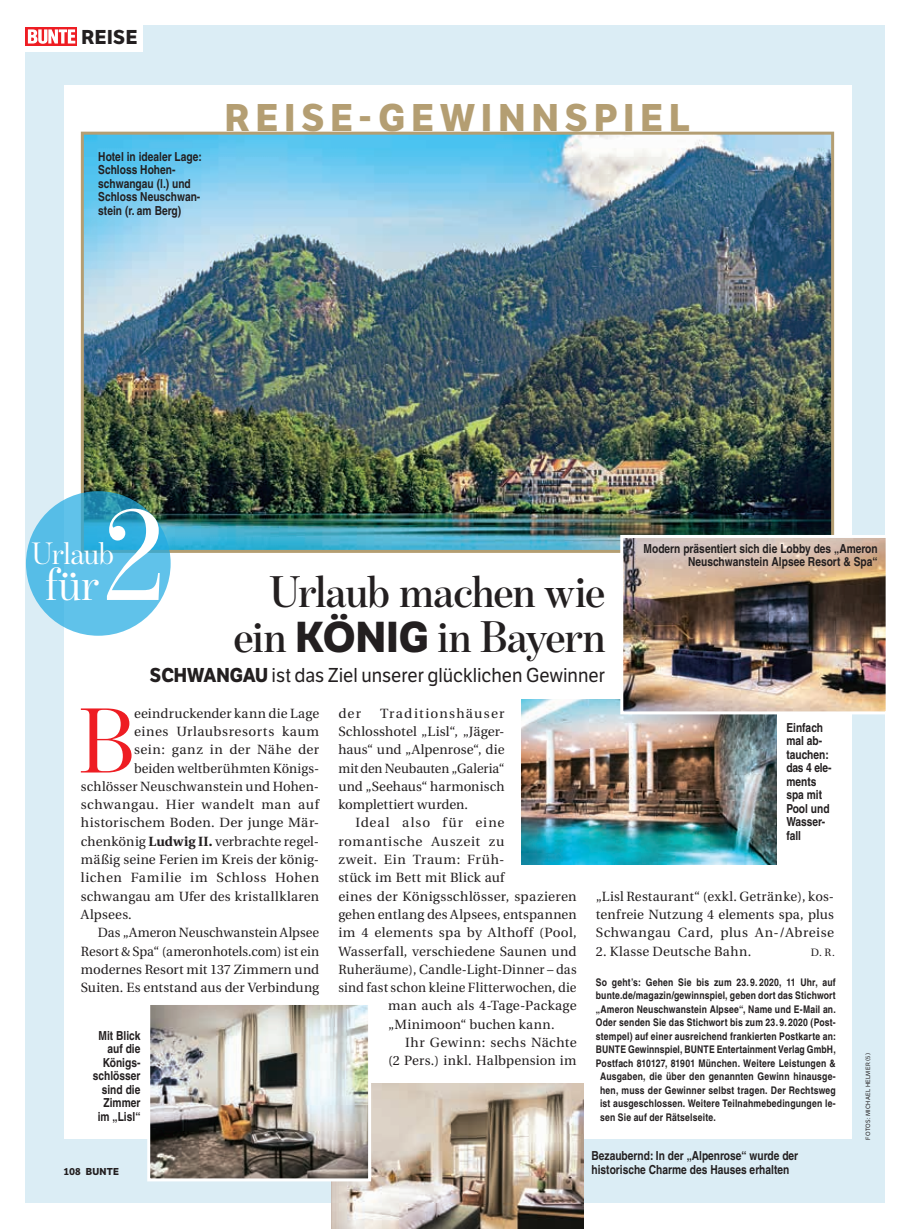
<style>
.page{position:relative;width:915px;height:1229px;background:#fff}
.page>*{position:absolute;margin:0;border:0;box-sizing:border-box;transform-origin:0 0}
.t1{font:138.15px "Benton Mod Disp";color:#fff}
.t2{font:93.6px "Benton Mod Disp";color:#ee1d23}
.t3{font:47.1px "Benton Mod Disp";color:#fff}
.t4{font:600 45px/45px "Benton Mod Disp";letter-spacing:-.015em;color:#231f20;text-align:right}
.t5{font:700 37.5px "LFT Etica";letter-spacing:.165em;color:#b49e72}
.t6{font:31.35px "Benton Mod Disp";color:#fff}
.t7{font:19.5px "LFT Etica";color:#231f20;scale:.95 1}
.t8{font:700 19.5px "LFT Etica";letter-spacing:.025em;color:#231f20}
.t9{font:13.35px/18.3px "Utopia";letter-spacing:.015em;color:#231f20;text-align:justify}
.t10{font:13.35px "Utopia";letter-spacing:-.005em;color:#231f20}
.t11{font:13.35px "Utopia";letter-spacing:.035em;color:#231f20}
.t12{font:13.35px "Utopia";letter-spacing:.04em;color:#231f20}
.t13{font:13.35px "Utopia";letter-spacing:.045em;color:#231f20}
.t14{font:13.35px "Utopia";letter-spacing:.07em;color:#231f20}
.t15{font:700 condensed 12.45px/13.5px "Helvetica LT";color:#231f20}
.t16{font:10.65px "Utopia Regular SC";color:#231f20}
.t17{font:700 condensed 10.5px "Helvetica LT";letter-spacing:.02em;color:#231f20}
.t18{font:700 9.75px "LFT Etica";letter-spacing:.025em;color:#231f20}
.t19{font:6px "LFT Etica";letter-spacing:.05em;color:#231f20}
.s1{font-family:"LFT Etica";font-weight:700;font-size:42px}
.s2{font-weight:700}
</style>
<div class="page">
<div style="left:26px;top:26px;width:858px;height:1177px;background:#dbedf5"></div>
<div style="left:64px;top:85px;width:786px;height:1053px;background:#fff"></div>
<img style="left:521px;top:699px;width:255px;height:165px">
<img style="left:85px;top:136px;width:744px;height:413px">
<div style="left:81px;top:132px;width:752px;height:421px;border:3px solid #b49e72"></div>
<img style="left:624px;top:539px;width:260px;height:171px">
<div style="left:620px;top:535px;width:268px;height:179px;border:3px solid #fff"></div>
<img style="left:332px;top:1084px;width:251px;height:145px">
<div style="left:0;top:0;width:143px;height:51px;background:#fff"></div>
<svg style="left:26px;top:27px;width:51px;height:18px"></svg>
<svg style="left:28px;top:29px;width:47px;height:15px"></svg>
<svg style="left:26px;top:491px;width:144px;height:145px;fill:#60c2ea"></svg>
<img style="left:151px;top:1006px;width:216px;height:171px">
<div style="left:147px;top:1002px;width:224px;height:179px;border:3px solid #fff"></div>
<h3 class="t8" style="left:81px;top:25px;width:57px">REISE</h3>
<p class="t15" style="left:98px;top:149px;width:105px">Hotel in idealer Lage:<br>Schloss Hohen&shy;schwangau (l.) und<br>Schloss Neuschwan&shy;stein (r. am Berg)</p>
<h3 class="t5" style="left:225px;top:95px;width:466px">REISE-GEWINNSPIEL</h3>
<h1 class="t1" style="left:103px;top:477px;width:62px">2</h1>
<h3 class="t6" style="left:32px;top:536px;width:83px">Urlaub</h3>
<h3 class="t3" style="left:45px;top:558px;width:55px">für</h3>
<h3 class="t4" style="left:233px;top:569px;width:373px">Urlaub machen wie ein <span class="s1">KÖNIG</span> in Bayern</h3>
<p class="t15" style="left:643px;top:541px;width:235px;text-align:right">Modern präsentiert sich die Lobby des „Ameron<br>Neuschwanstein Alpsee Resort &amp; Spa“</p>
<h3 class="t7" style="left:150px;top:663px;width:480px"><span class="s2">SCHWANGAU</span> ist das Ziel unserer glücklichen Gewinner</h3>
<h2 class="t2" style="left:80px;top:689px;width:56px">B</h2>
<p class="t9" style="left:134px;top:704px;width:186px">eeindruckender kann die Lage</p>
<p class="t9" style="left:338px;top:704px;width:168px;text-indent:42px">Traditionshäuser Schlosshotel „Lisl“, „Jäger&shy;haus“ und „Alpenrose“, die mit den Neubauten „Galeria“ und „Seehaus“ harmonisch komplettiert wurden.</p>
<p class="t14" style="left:355px;top:815px;width:151px">Ideal also für eine</p>
<p class="t13" style="left:338px;top:834px;width:168px">romantische Auszeit zu</p>
<p class="t12" style="left:338px;top:852px;width:168px">zweit. Ein Traum: Früh-</p>
<p class="t9" style="left:338px;top:869px;width:168px">stück im Bett mit Blick auf</p>
<p class="t9" style="left:338px;top:887px;width:240px">eines der Königsschlösser, spazieren</p>
<p class="t9" style="left:338px;top:905px;width:240px">gehen entlang des Alpsees, entspannen</p>
<p class="t9" style="left:338px;top:924px;width:240px">im 4 elements spa by Althoff (Pool,</p>
<p class="t9" style="left:338px;top:942px;width:240px">Wasserfall, verschiedene Saunen und</p>
<p class="t9" style="left:338px;top:960px;width:240px">Ruheräume), Candle-Light-Dinner – das</p>
<p class="t9" style="left:338px;top:979px;width:240px">sind fast schon kleine Flitterwochen, die</p>
<p class="t9" style="left:388px;top:997px;width:190px">man auch als 4-Tage-Package</p>
<p class="t9" style="left:388px;top:1015px;width:168px">„Minimoon“ buchen kann.</p>
<p class="t9" style="left:405px;top:1034px;width:173px">Ihr Gewinn: sechs Nächte</p>
<p class="t9" style="left:388px;top:1052px;width:190px">(2 Pers.) inkl. Halbpension im</p>
<p class="t9" style="left:338px;top:704px;width:24px">der</p>
<p class="t15" style="left:786px;top:720px;width:46px">Einfach mal ab&shy;tauchen: das 4 ele‑ ments spa mit<br>Pool und<br>Wasser&shy;fall</p>
<p class="t11" style="left:134px;top:724px;width:186px">eines Urlaubsresorts kaum</p>
<p class="t9" style="left:134px;top:741px;width:186px">sein: ganz in der Nähe der</p>
<p class="t9" style="left:134px;top:759px;width:186px">beiden weltberühmten Königs-</p>
<p class="t9" style="left:81px;top:777px;width:240px">schlösser Neuschwanstein und Hohen-</p>
<p class="t11" style="left:81px;top:797px;width:240px">schwangau. Hier wandelt man auf</p>
<p class="t9" style="left:81px;top:814px;width:240px">historischem Boden. Der junge Mär-</p>
<p class="t9" style="left:81px;top:832px;width:240px">chenkönig <span class="s2">Ludwig II.</span> verbrachte regel-</p>
<p class="t9" style="left:81px;top:850px;width:240px">mäßig seine Ferien im Kreis der könig-</p>
<p class="t12" style="left:81px;top:870px;width:240px">lichen Familie im Schloss Hohen</p>
<p class="t9" style="left:81px;top:887px;width:240px">schwangau am Ufer des kristallklaren</p>
<p class="t9" style="left:81px;top:905px;width:52px">Alpsees.</p>
<p class="t9" style="left:98px;top:924px;width:223px">Das „Ameron Neuschwanstein Alpsee</p>
<p class="t10" style="left:81px;top:944px;width:240px">Resort &amp; Spa“ (ameronhotels.com) ist ein</p>
<p class="t9" style="left:81px;top:960px;width:240px">modernes Resort mit 137 Zimmern und</p>
<p class="t10" style="left:81px;top:980px;width:240px">Suiten. Es entstand aus der Verbindung</p>
<p class="t17" style="left:595px;top:976px;width:241px">So geht’s: Gehen Sie bis zum 23.9.2020, 11 Uhr, auf</p>
<p class="t17" style="left:595px;top:989px;width:241px">bunte.de/magazin/gewinnspiel, geben dort das Stichwort</p>
<p class="t17" style="left:595px;top:1003px;width:241px">„Ameron Neuschwanstein Alpsee“, Name und E-Mail an.</p>
<p class="t17" style="left:595px;top:1016px;width:241px">Oder senden Sie das Stichwort bis zum 23.9.2020 (Post-</p>
<p class="t17" style="left:595px;top:1030px;width:241px">stempel) auf einer ausreichend frankierten Postkarte an:</p>
<p class="t17" style="left:595px;top:1043px;width:241px">BUNTE Gewinnspiel, BUNTE Entertainment Verlag GmbH,</p>
<p class="t17" style="left:595px;top:1057px;width:241px">Postfach 810127, 81901 München. Weitere Leistungen &amp;</p>
<p class="t17" style="left:600px;top:1070px;width:237px">Ausgaben, die über den genannten Gewinn hinausge-</p>
<p class="t17" style="left:600px;top:1084px;width:237px">hen, muss der Gewinner selbst tragen. Der Rechtsweg</p>
<p class="t17" style="left:600px;top:1097px;width:237px">ist ausgeschlossen. Weitere Teilnahmebedingungen le-</p>
<p class="t17" style="left:600px;top:1111px;width:117px">sen Sie auf der Rätselseite.</p>
<p class="t9" style="left:595px;top:887px;width:240px">„Lisl Restaurant“ (exkl. Getränke), kos&shy;tenfreie Nutzung 4 elements spa, plus Schwangau Card, plus An-/Abreise</p>
<p class="t9" style="left:595px;top:942px;width:157px">2. Klasse Deutsche Bahn.</p>
<p class="t16" style="left:810px;top:946px;width:26px">D. R.</p>
<p class="t15" style="left:93px;top:1028px;width:49px;text-align:right">Mit Blick auf die<br>Königs&shy;schlösser sind die<br>Zimmer im „Lisl“</p>
<p class="t18" style="left:64px;top:1166px;width:57px">108 BUNTE</p>
<p class="t15" style="left:591px;top:1149px;width:208px">Bezaubernd: In der „Alpenrose“ wurde der historische Charme des Hauses erhalten</p>
<p class="t19" style="left:864px;top:1140px;width:88px;rotate:-90deg">FOTOS: MICHAEL HELMER (5)</p>
</div>
